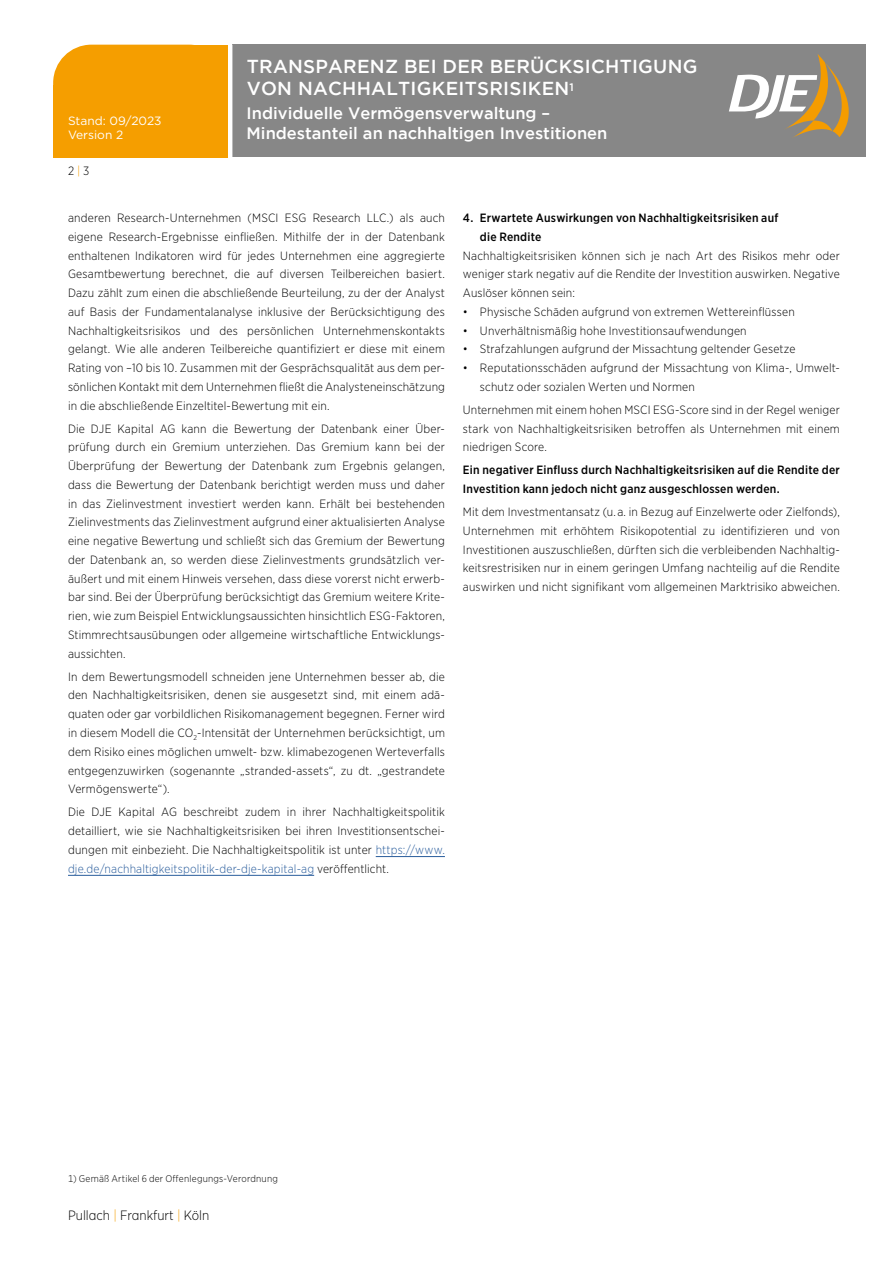
<style>
.page{position:relative;width:893px;height:1263px;background:#fff}
.page>*{position:absolute;margin:0;border:0;box-sizing:border-box;transform-origin:0 0}
.t1{font:500 18.75px/22.5px "Gotham";letter-spacing:.015em;color:#fff}
.t2{font:500 16.5px/19.8px "Gotham";color:#fff}
.t3{font:300 13.5px "Gotham Narrow";color:#000}
.t4{font:300 12px/18.8px "Gotham Narrow";letter-spacing:.015em;color:#000;text-align:justify}
.t5{font:500 12px/18.8px "Gotham Narrow";letter-spacing:.015em;color:#000}
.t6{font:12px/14.4px "Gotham";color:#fff}
.t7{font:300 9.75px "Gotham Narrow";letter-spacing:.02em;color:#000}
.s1{color:#f59e00}
.s2{color:#275b9b}
</style>
<div class="page">
<div style="left:232px;top:45px;width:633px;height:112px;background:#878787"></div>
<div style="left:53px;top:45px;width:174px;height:110px;background:#f59e00;border-radius:38px"></div>
<div style="left:149px;top:45px;width:79px;height:111px;background:#f59e00"></div>
<div style="left:54px;top:85px;width:174px;height:71px;background:#f59e00"></div>
<svg style="left:729px;top:54px;width:120px;height:84px"></svg>
<hr style="left:376px;top:856px;width:69px;height:1px;background:#275b9b">
<hr style="left:68px;top:875px;width:246px;height:1px;background:#275b9b">
<p class="t6" style="left:68px;top:113px;width:95px">Stand: 09/2023<br>Version 2</p>
<p class="t4" style="left:68px;top:162px;width:23px">2 <span class="s1">|</span> 3</p>
<h1 class="t1" style="left:247px;top:55px;width:452px">TRANSPARENZ BEI DER BERÜCKSICHTIGUNG<br>VON NACHHALTIGKEITSRISIKEN<sup>1</sup></h1>
<h2 class="t2" style="left:247px;top:103px;width:362px">Individuelle Vermögensverwaltung –<br>Mindestanteil an nachhaltigen Investitionen</h2>
<p class="t4" style="left:68px;top:208px;width:378px">anderen Research-Unternehmen (MSCI ESG Research LLC.) als auch eigene Research-Ergebnisse einfließen. Mithilfe der in der Datenbank enthaltenen Indikatoren wird für jedes Unternehmen eine aggregierte Gesamtbewertung berechnet, die auf diversen Teilbereichen basiert.<br>Dazu zählt zum einen die abschließende Beurteilung, zu der der Analyst auf Basis der Fundamentalanalyse inklusive der Berücksichtigung des Nachhaltigkeitsrisikos und des persönlichen Unternehmenskontakts gelangt. Wie alle anderen Teilbereiche quantifiziert er diese mit einem Rating von –10 bis 10. Zusammen mit der Gesprächsqualität aus dem per&shy;sönlichen Kontakt mit dem Unternehmen fließt die Analysteneinschätzung in die abschließende Einzeltitel-Bewertung mit ein.</p>
<p class="t4" style="left:68px;top:419px;width:378px">Die DJE Kapital AG kann die Bewertung der Datenbank einer Über&shy;prüfung durch ein Gremium unterziehen. Das Gremium kann bei der Überprüfung der Bewertung der Datenbank zum Ergebnis gelangen, dass die Bewertung der Datenbank berichtigt werden muss und daher in das Zielinvestment investiert werden kann. Erhält bei bestehenden Zielinvestments das Zielinvestment aufgrund einer aktualisierten Analyse eine negative Bewertung und schließt sich das Gremium der Bewertung der Datenbank an, so werden diese Zielinvestments grundsätzlich ver&shy;äußert und mit einem Hinweis versehen, dass diese vorerst nicht erwerb&shy;bar sind. Bei der Überprüfung berücksichtigt das Gremium weitere Krite&shy;rien, wie zum Beispiel Entwicklungsaussichten hinsichtlich ESG-Faktoren, Stimmrechtsausübungen oder allgemeine wirtschaftliche Entwicklungs&shy;aussichten.</p>
<p class="t4" style="left:68px;top:667px;width:378px">In dem Bewertungsmodell schneiden jene Unternehmen besser ab, die den Nachhaltigkeitsrisiken, denen sie ausgesetzt sind, mit einem adä&shy;quaten oder gar vorbildlichen Risikomanagement begegnen. Ferner wird in diesem Modell die CO<sub>2</sub>-Intensität der Unternehmen berücksichtigt, um dem Risiko eines möglichen umwelt- bzw. klimabezogenen Werteverfalls entgegenzuwirken (sogenannte „stranded-assets“, zu dt. „gestrandete Vermögenswerte“).</p>
<p class="t4" style="left:68px;top:802px;width:378px">Die DJE Kapital AG beschreibt zudem in ihrer Nachhaltigkeitspolitik detailliert, wie sie Nachhaltigkeitsrisiken bei ihren Investitionsentschei&shy;dungen mit einbezieht. Die Nachhaltigkeitspolitik ist unter <span class="s2">https://www. dje.de/nachhaltigkeitspolitik-der-dje-kapital-ag</span> veröffentlicht.</p>
<p class="t5" style="left:480px;top:208px;width:300px;text-indent:-17px">4. Erwartete Auswirkungen von Nachhaltigkeitsrisiken auf die Rendite</p>
<p class="t4" style="left:463px;top:246px;width:378px">Nachhaltigkeitsrisiken können sich je nach Art des Risikos mehr oder weniger stark negativ auf die Rendite der Investition auswirken. Negative Auslöser können sein:</p>
<p class="t4" style="left:463px;top:302px;width:333px">• Physische Schäden aufgrund von extremen Wettereinflüssen</p>
<p class="t4" style="left:463px;top:321px;width:285px">• Unverhältnismäßig hohe Investitionsaufwendungen</p>
<p class="t4" style="left:463px;top:339px;width:334px">• Strafzahlungen aufgrund der Missachtung geltender Gesetze</p>
<p class="t4" style="left:480px;top:358px;width:361px;text-indent:-17px">• Reputationsschäden aufgrund der Missachtung von Klima-, Umwelt&shy;schutz oder sozialen Werten und Normen</p>
<p class="t4" style="left:463px;top:400px;width:378px">Unternehmen mit einem hohen MSCI ESG-Score sind in der Regel weniger stark von Nachhaltigkeitsrisiken betroffen als Unternehmen mit einem niedrigen Score.</p>
<p class="t5" style="left:463px;top:461px;width:378px">Ein negativer Einfluss durch Nachhaltigkeitsrisiken auf die Rendite der<br>Investition kann jedoch nicht ganz ausgeschlossen werden.</p>
<p class="t4" style="left:463px;top:502px;width:378px">Mit dem Investmentansatz (u. a. in Bezug auf Einzelwerte oder Zielfonds), Unternehmen mit erhöhtem Risikopotential zu identifizieren und von Investitionen auszuschließen, dürften sich die verbleibenden Nachhaltig&shy;keitsrestrisiken nur in einem geringen Umfang nachteilig auf die Rendite auswirken und nicht signifikant vom allgemeinen Marktrisiko abweichen.</p>
<p class="t7" style="left:68px;top:1173px;width:211px">1) Gemäß Artikel 6 der Offenlegungs-Verordnung</p>
<p class="t3" style="left:68px;top:1206px;width:143px">Pullach <span class="s1">|</span> Frankfurt <span class="s1">|</span> Köln</p>
</div>
